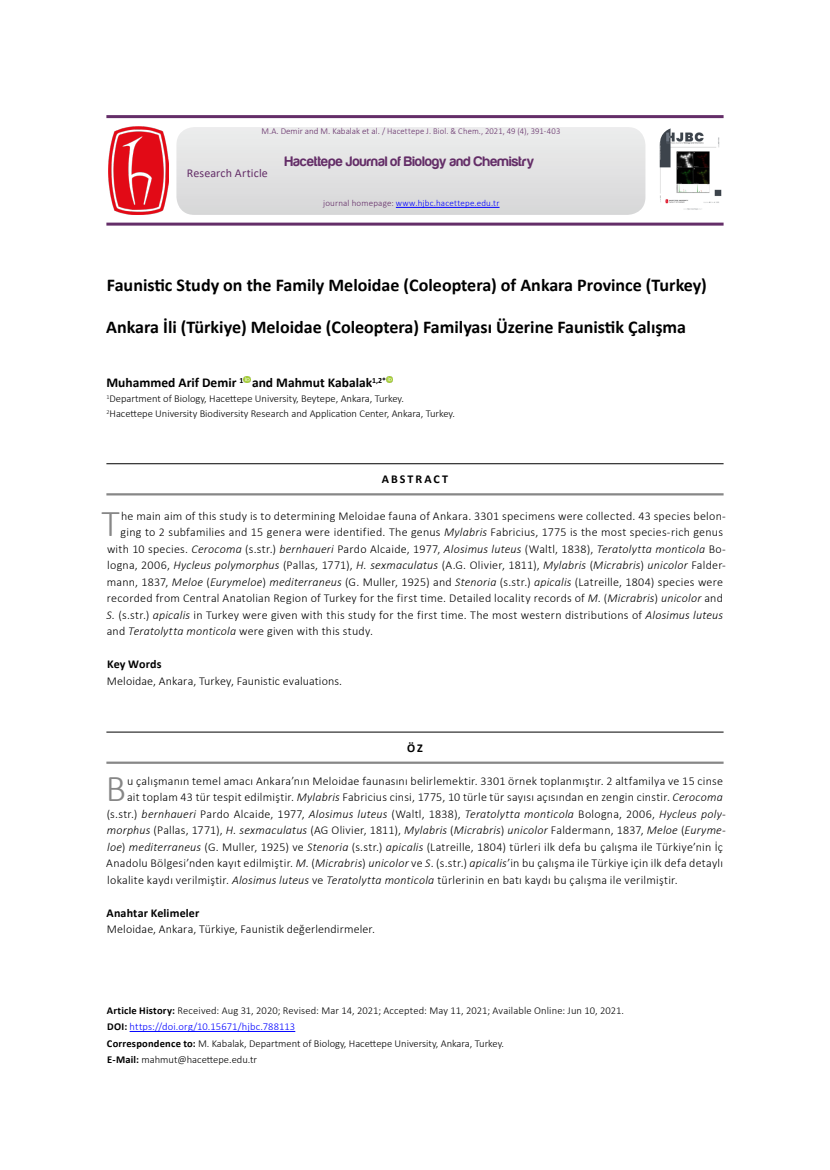
<style>
.page{position:relative;width:830px;height:1170px;background:#fff}
.page>*{position:absolute;margin:0;border:0;box-sizing:border-box;transform-origin:0 0}
.t1{font:300 37.95px "Calibri";color:#878787}
.t2{font:700 18px "Calibri";color:#000}
.t3{font:14.25px "Harabara";letter-spacing:.015em;color:#642e68}
.t4{font:700 13.5px "Calibri";color:#000}
.t5{font:300 12px "Calibri";letter-spacing:.02em;color:#000}
.t6{font:italic 300 12px "Calibri";letter-spacing:.02em;color:#000}
.t7{font:700 12px "Calibri";letter-spacing:.015em;color:#000}
.t8{font:12px "Calibri";letter-spacing:.015em;color:#642e68}
.t9{font:700 12px "Calibri";letter-spacing:.17em;color:#000}
.t10{font:300 10.5px/16.5px "Calibri";color:#000}
.t11{font:300 9px "Calibri";letter-spacing:.01em;color:#642e68}
.t12{font:300 9px "Calibri";letter-spacing:.02em;color:#00f}
.s1{color:#642e68}
.s2{font-style:italic}
.s3{font-style:normal}
.s4{font-weight:700}
.s5{color:#00f}
</style>
<div class="page">
<svg style="left:243px;top:376px;width:7px;height:6px"></svg>
<svg style="left:386px;top:376px;width:6px;height:6px"></svg>
<hr style="left:106px;top:731px;width:617px;height:1px;background:#000">
<hr style="left:106px;top:761px;width:617px;height:2px;background:#878787">
<hr style="left:106px;top:463px;width:617px;height:1px;background:#000">
<hr style="left:106px;top:493px;width:617px;height:2px;background:#878787">
<hr style="left:129px;top:1031px;width:166px;height:1px;background:#00f">
<img style="left:108px;top:127px;width:60px;height:88px">
<img style="left:659px;top:128px;width:63px;height:82px">
<hr style="left:106px;top:115px;width:617px;height:3px;background:#642e68">
<hr style="left:106px;top:222px;width:617px;height:3px;background:#642e68">
<hr style="left:395px;top:207px;width:104px;height:1px;background:#00f">
<p class="t11" style="left:261px;top:125px;width:300px">M.A. Demir and M. Kabalak et al. / Hacettepe J. Biol. &amp; Chem., 2021, 49 (4), 391-403</p>
<p class="t8" style="left:187px;top:165px;width:83px">Research Article</p>
<p class="t12" style="left:323px;top:198px;width:178px"><span class="s1">journal homepage:</span> www.hjbc.hacettepe.edu.tr</p>
<p class="t3" style="left:285px;top:154px;width:251px">Hacettepe Journal of Biology and Chemistry</p>
<h2 class="t2" style="left:107px;top:272px;width:601px">Faunistic Study on the Family Meloidae (Coleoptera) of Ankara Province (Turkey)</h2>
<h2 class="t2" style="left:106px;top:314px;width:581px">Ankara İli (Türkiye) Meloidae (Coleoptera) Familyası Üzerine Faunistik Çalışma</h2>
<p class="t4" style="left:106px;top:373px;width:281px">Muhammed Arif Demir <sup>1</sup> and Mahmut Kabalak<sup>1,2*</sup></p>
<p class="t10" style="left:106px;top:391px;width:350px;line-height:15px"><sup>1</sup>Department of Biology, Hacettepe University, Beytepe, Ankara, Turkey.<br><sup>2</sup>Hacettepe University Biodiversity Research and Application Center, Ankara, Turkey.</p>
<p class="t9" style="left:381px;top:471px;width:68px">ABSTRACT</p>
<h1 class="t1" style="left:101px;top:500px;width:20px">T</h1>
<p class="t5" style="left:121px;top:508px;width:606px">he main aim of this study is to determining Meloidae fauna of Ankara. 3301 specimens were collected. 43 species belon-</p>
<p class="t5" style="left:121px;top:524px;width:603px">ging to 2 subfamilies and 15 genera were identified. The genus <span class="s2">Mylabris</span> Fabricius, 1775 is the most species-rich genus</p>
<p class="t5" style="left:107px;top:541px;width:620px">with 10 species. <span class="s2">Cerocoma</span> (s.str.) <span class="s2">bernhaueri</span> Pardo Alcaide, 1977, <span class="s2">Alosimus luteus</span> (Waltl, 1838), <span class="s2">Teratolytta monticola</span> Bo-</p>
<p class="t6" style="left:107px;top:557px;width:620px"><span class="s3">logna, 2006,</span> Hycleus polymorphus <span class="s3">(Pallas, 1771),</span> H. sexmaculatus <span class="s3">(A.G. Olivier, 1811),</span> Mylabris <span class="s3">(</span>Micrabris<span class="s3">)</span> unicolor <span class="s3">Falder-</span></p>
<p class="t5" style="left:107px;top:574px;width:617px">mann, 1837, <span class="s2">Meloe</span> (<span class="s2">Eurymeloe</span>) <span class="s2">mediterraneus</span> (G. Muller, 1925) and <span class="s2">Stenoria</span> (s.str.) <span class="s2">apicalis</span> (Latreille, 1804) species were</p>
<p class="t5" style="left:107px;top:590px;width:617px">recorded from Central Anatolian Region of Turkey for the first time. Detailed locality records of <span class="s2">M</span>. (<span class="s2">Micrabris</span>) <span class="s2">unicolor</span> and</p>
<p class="t5" style="left:106px;top:607px;width:618px"><span class="s2">S.</span> (s.str.) <span class="s2">apicalis</span> in Turkey were given with this study for the first time. The most western distributions of <span class="s2">Alosimus luteus</span></p>
<p class="t5" style="left:107px;top:623px;width:268px">and <span class="s2">Teratolytta monticola</span> were given with this study.</p>
<p class="t7" style="left:107px;top:655px;width:56px">Key Words</p>
<p class="t5" style="left:107px;top:673px;width:237px">Meloidae, Ankara, Turkey, Faunistic evaluations.</p>
<p class="t7" style="left:407px;top:739px;width:17px">ÖZ</p>
<h1 class="t1" style="left:106px;top:765px;width:22px">B</h1>
<p class="t5" style="left:127px;top:773px;width:597px">u çalışmanın temel amacı Ankara’nın Meloidae faunasını belirlemektir. 3301 örnek toplanmıştır. 2 altfamilya ve 15 cinse</p>
<p class="t5" style="left:127px;top:789px;width:597px">ait toplam 43 tür tespit edilmiştir. <span class="s2">Mylabris</span> Fabricius cinsi, 1775, 10 türle tür sayısı açısından en zengin cinstir. <span class="s2">Cerocoma</span></p>
<p class="t6" style="left:107px;top:806px;width:620px"><span class="s3">(s.str.)</span> bernhaueri <span class="s3">Pardo Alcaide, 1977,</span> Alosimus luteus <span class="s3">(Waltl, 1838),</span> Teratolytta monticola <span class="s3">Bologna, 2006,</span> Hycleus poly-</p>
<p class="t6" style="left:107px;top:822px;width:620px">morphus <span class="s3">(Pallas, 1771),</span> H. sexmaculatus <span class="s3">(AG Olivier, 1811),</span> Mylabris <span class="s3">(</span>Micrabris<span class="s3">)</span> unicolor <span class="s3">Faldermann, 1837,</span> Meloe <span class="s3">(</span>Euryme-</p>
<p class="t5" style="left:107px;top:839px;width:617px"><span class="s2">loe</span>) <span class="s2">mediterraneus</span> (G. Muller, 1925) ve <span class="s2">Stenoria</span> (s.str.) <span class="s2">apicalis</span> (Latreille, 1804) türleri ilk defa bu çalışma ile Türkiye’nin İç</p>
<p class="t5" style="left:106px;top:855px;width:618px">Anadolu Bölgesi’nden kayıt edilmiştir. <span class="s2">M.</span> (<span class="s2">Micrabris</span>) <span class="s2">unicolor</span> ve <span class="s2">S</span>. (s.str.) <span class="s2">apicalis</span>’in bu çalışma ile Türkiye için ilk defa detaylı</p>
<p class="t5" style="left:107px;top:872px;width:571px">lokalite kaydı verilmiştir. <span class="s2">Alosimus luteus</span> ve <span class="s2">Teratolytta monticola</span> türlerinin en batı kaydı bu çalışma ile verilmiştir.</p>
<p class="t7" style="left:106px;top:904px;width:94px">Anahtar Kelimeler</p>
<p class="t5" style="left:107px;top:921px;width:269px">Meloidae, Ankara, Türkiye, Faunistik değerlendirmeler.</p>
<p class="t10" style="left:107px;top:1001px;width:518px"><span class="s4">Article History:</span> Received: Aug 31, 2020; Revised: Mar 14, 2021; Accepted: May 11, 2021; Available Online: Jun 10, 2021.<br><span class="s4">DOI:</span> <span class="s5">https://doi.org/10.15671/hjbc.788113<br></span><span class="s4">Correspondence to:</span> M. Kabalak, Department of Biology, Hacettepe University, Ankara, Turkey.<br><span class="s4">E-Mail:</span> mahmut@hacettepe.edu.tr</p>
</div>
